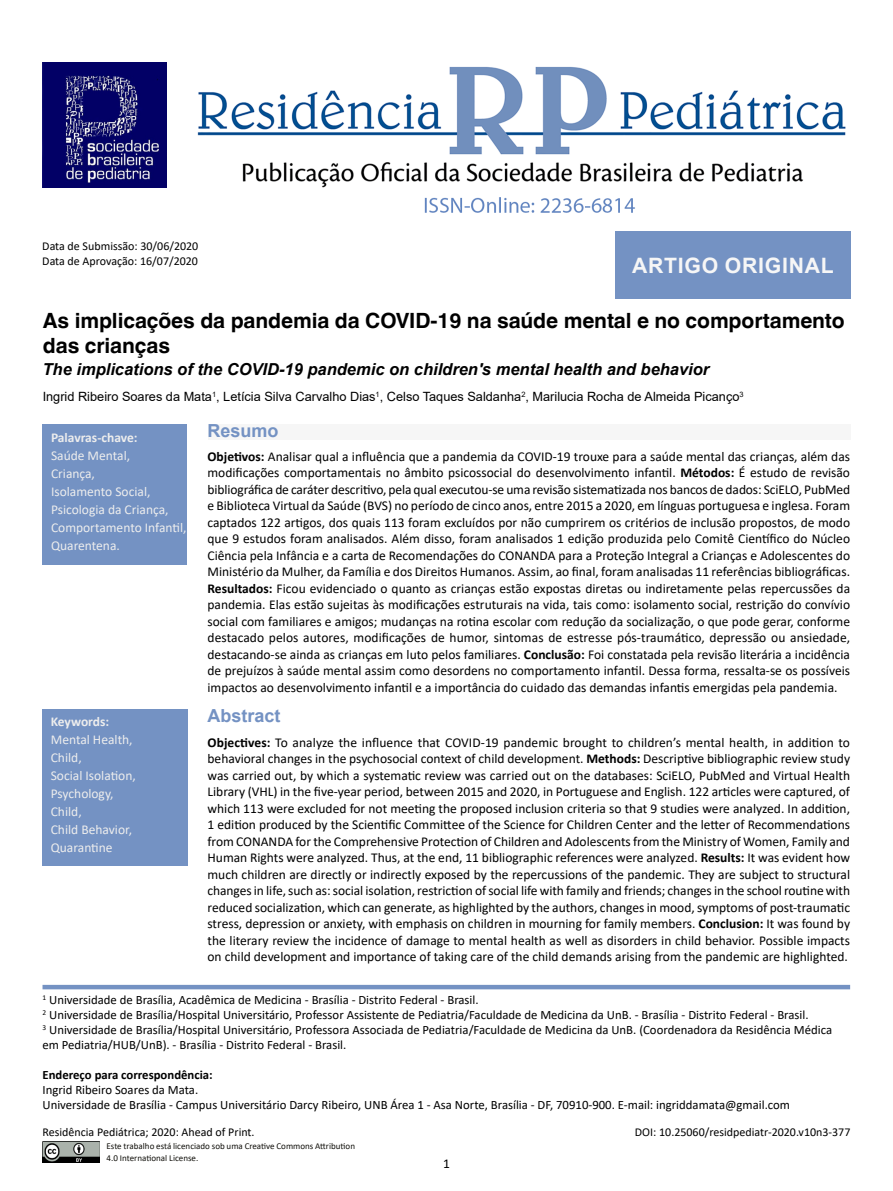
<style>
.page{position:relative;width:893px;height:1191px;background:#fff}
.page>*{position:absolute;margin:0;border:0;box-sizing:border-box;transform-origin:0 0}
.t1{font:700 21.15px "Arial";letter-spacing:.035em;color:#f6f6f6}
.t2{font:700 21px/25.2px "Helvetica World";letter-spacing:-.005em;color:#000}
.t3{font:700 18px "Arial";color:#7492c3}
.t4{font:italic 700 16.5px "Arial";color:#000}
.t5{font:13.5px/16.5px "Calibri";color:#000;text-align:justify}
.t6{font:13.5px/18px "Calibri";color:#ededed}
.t7{font:700 13.5px "Calibri";letter-spacing:-.005em;color:#ededed}
.t8{font:12.75px/15px "Calibri";color:#000}
.t9{font:12.75px "Arial";color:#000}
.t10{font:700 12.75px "Calibri";color:#000}
.t11{font:12px/15px "Calibri";color:#000}
.t12{font:9px/12px "Calibri";color:#12110c}
.s1{font-weight:700}
</style>
<div class="page">
<div style="left:208px;top:424px;width:642px;height:16px;background:#f6f6f6"></div>
<div style="left:43px;top:984px;width:807px;height:5px;background:#7492c3"></div>
<img style="left:197px;top:66px;width:649px;height:147px">
<img style="left:43px;top:62px;width:123px;height:125px">
<div style="left:43px;top:424px;width:144px;height:141px;background:#7492c3"></div>
<div style="left:42px;top:709px;width:145px;height:156px;background:#7492c3"></div>
<div style="left:615px;top:232px;width:235px;height:67px;background:#7492c3"></div>
<img style="left:43px;top:1141px;width:56px;height:21px">
<p class="t11" style="left:42px;top:238px;width:158px">Data de Submissão: 30/06/2020<br>Data de Aprovação: 16/07/2020</p>
<h1 class="t1" style="left:632px;top:251px;width:203px">ARTIGO ORIGINAL</h1>
<h2 class="t2" style="left:43px;top:308px;width:803px">As implicações da pandemia da COVID-19 na saúde mental e no comportamento das crianças</h2>
<p class="t4" style="left:43px;top:358px;width:668px">The implications of the COVID-19 pandemic on children's mental health and behavior</p>
<p class="t9" style="left:43px;top:388px;width:702px">Ingrid Ribeiro Soares da Mata<sup>1</sup>, Letícia Silva Carvalho Dias<sup>1</sup>, Celso Taques Saldanha<sup>2</sup>, Marilucia Rocha de Almeida Picanço<sup>3</sup></p>
<p class="t7" style="left:51px;top:427px;width:88px">Palavras-chave:</p>
<p class="t6" style="left:51px;top:446px;width:137px">Saúde Mental,<br>Criança,<br>Isolamento Social,<br>Psicologia da Criança,<br>Comportamento Infantil,<br>Quarentena.</p>
<p class="t7" style="left:51px;top:712px;width:60px">Keywords:</p>
<p class="t6" style="left:51px;top:730px;width:87px">Mental Health,<br>Child,<br>Social Isolation,<br>Psychology,<br>Child,<br>Child Behavior,<br>Quarantine</p>
<h3 class="t3" style="left:208px;top:418px;width:73px">Resumo</h3>
<p class="t5" style="left:208px;top:447px;width:644px"><span class="s1">Objetivos:</span> Analisar qual a influência que a pandemia da COVID-19 trouxe para a saúde mental das crianças, além das modificações comportamentais no âmbito psicossocial do desenvolvimento infantil. <span class="s1">Métodos:</span> É estudo de revisão bibliográfica de caráter descritivo, pela qual executou-se uma revisão sistematizada nos bancos de dados: SciELO, PubMed e Biblioteca Virtual da Saúde (BVS) no período de cinco anos, entre 2015 a 2020, em línguas portuguesa e inglesa. Foram captados 122 artigos, dos quais 113 foram excluídos por não cumprirem os critérios de inclusão propostos, de modo que 9 estudos foram analisados. Além disso, foram analisados 1 edição produzida pelo Comitê Científico do Núcleo Ciência pela Infância e a carta de Recomendações do CONANDA para a Proteção Integral a Crianças e Adolescentes do Ministério da Mulher, da Família e dos Direitos Humanos. Assim, ao final, foram analisadas 11 referências bibliográficas.<br><span class="s1">Resultados:</span> Ficou evidenciado o quanto as crianças estão expostas diretas ou indiretamente pelas repercussões da pandemia. Elas estão sujeitas às modificações estruturais na vida, tais como: isolamento social, restrição do convívio social com familiares e amigos; mudanças na rotina escolar com redução da socialização, o que pode gerar, conforme destacado pelos autores, modificações de humor, sintomas de estresse pós-traumático, depressão ou ansiedade, destacando-se ainda as crianças em luto pelos familiares. <span class="s1">Conclusão:</span> Foi constatada pela revisão literária a incidência de prejuízos à saúde mental assim como desordens no comportamento infantil. Dessa forma, ressalta-se os possíveis impactos ao desenvolvimento infantil e a importância do cuidado das demandas infantis emergidas pela pandemia.</p>
<h3 class="t3" style="left:208px;top:703px;width:75px">Abstract</h3>
<p class="t5" style="left:208px;top:734px;width:644px"><span class="s1">Objectives:</span> To analyze the influence that COVID-19 pandemic brought to children’s mental health, in addition to behavioral changes in the psychosocial context of child development. <span class="s1">Methods:</span> Descriptive bibliographic review study was carried out, by which a systematic review was carried out on the databases: SciELO, PubMed and Virtual Health Library (VHL) in the five-year period, between 2015 and 2020, in Portuguese and English. 122 articles were captured, of which 113 were excluded for not meeting the proposed inclusion criteria so that 9 studies were analyzed. In addition, 1 edition produced by the Scientific Committee of the Science for Children Center and the letter of Recommendations from CONANDA for the Comprehensive Protection of Children and Adolescents from the Ministry of Women, Family and Human Rights were analyzed. Thus, at the end, 11 bibliographic references were analyzed. <span class="s1">Results:</span> It was evident how much children are directly or indirectly exposed by the repercussions of the pandemic. They are subject to structural changes in life, such as: social isolation, restriction of social life with family and friends; changes in the school routine with reduced socialization, which can generate, as highlighted by the authors, changes in mood, symptoms of post-traumatic stress, depression or anxiety, with emphasis on children in mourning for family members. <span class="s1">Conclusion:</span> It was found by the literary review the incidence of damage to mental health as well as disorders in child behavior. Possible impacts on child development and importance of taking care of the child demands arising from the pandemic are highlighted.</p>
<p class="t8" style="left:43px;top:991px;width:791px"><sup>1</sup> Universidade de Brasília, Acadêmica de Medicina - Brasília - Distrito Federal - Brasil.<br><sup>2</sup> Universidade de Brasília/Hospital Universitário, Professor Assistente de Pediatria/Faculdade de Medicina da UnB. - Brasília - Distrito Federal - Brasil.<br><sup>3</sup> Universidade de Brasília/Hospital Universitário, Professora Associada de Pediatria/Faculdade de Medicina da UnB. (Coordenadora da Residência Médica em Pediatria/HUB/UnB). - Brasília - Distrito Federal - Brasil.</p>
<p class="t10" style="left:43px;top:1065px;width:172px">Endereço para correspondência:</p>
<p class="t8" style="left:43px;top:1081px;width:749px">Ingrid Ribeiro Soares da Mata.<br>Universidade de Brasília - Campus Universitário Darcy Ribeiro, UNB Área 1 - Asa Norte, Brasília - DF, 70910-900. E-mail: ingriddamata@gmail.com</p>
<p class="t11" style="left:43px;top:1124px;width:214px">Residência Pediátrica; 2020: Ahead of Print.</p>
<p class="t12" style="left:107px;top:1139px;width:250px">Este trabalho está licenciado sob uma Creative Commons Attribution<br>4.0 International License.</p>
<p class="t5" style="left:443px;top:1154px;width:8px">1</p>
<p class="t11" style="left:635px;top:1124px;width:217px">DOI: 10.25060/residpediatr-2020.v10n3-377</p>
</div>
